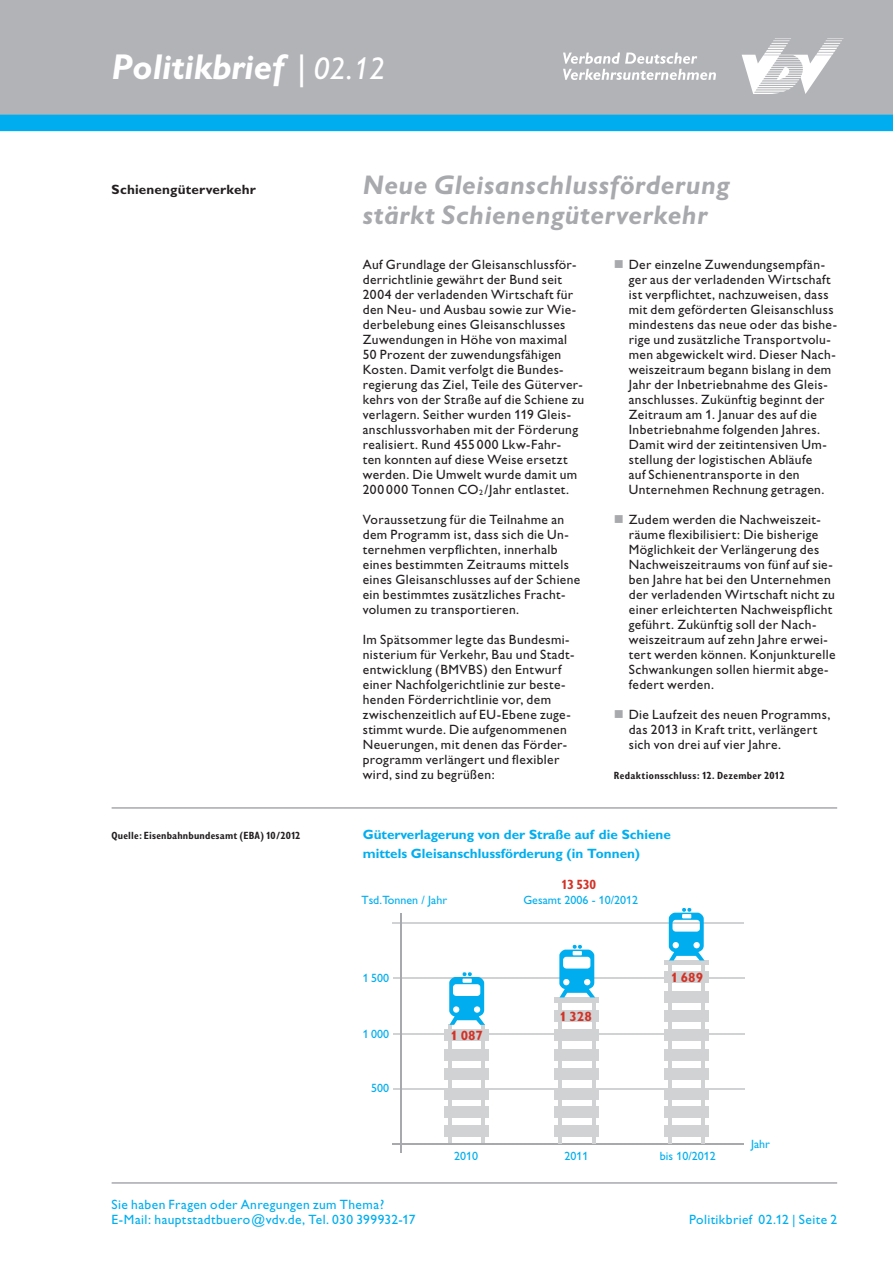
<style>
.page{position:relative;width:893px;height:1263px;background:#fff}
.page>*{position:absolute;margin:0;border:0;box-sizing:border-box;transform-origin:0 0}
.t1{font:italic 700 36px "Gill Alt One";color:#fff}
.t2{font:italic 700 27px/30px "Gill Alt One";letter-spacing:.02em;color:#a8a9ad}
.t3{font:13.5px/15px "Gill Alt One";letter-spacing:.03em;color:#231f20}
.t4{font:13.5px/15px "Gill Alt One";letter-spacing:.03em;color:#00aeef}
.t5{font:700 13.5px/18.5px "Gill Alt One";color:#00aeef}
.t6{font:700 13.5px "Gill Alt One";letter-spacing:.015em;color:#231f20}
.t7{font:700 13.5px "Gill Alt One";color:#d23327}
.t8{font:700 condensed 13.5px "Gill Sans Display";color:#d23327}
.t9{font:12px "Gill Alt One";color:#00aeef}
.t10{font:700 condensed 10.5px "Gill Sans Display";letter-spacing:.02em;color:#231f20}
.s1{font-weight:400}
.s2{font-weight:400;font-size:31.5px}
.s3{color:#a8a9ad}
</style>
<div class="page">
<div style="left:0;top:0;width:893px;height:118px;background:#b2b3b7"></div>
<div style="left:0;top:115px;width:893px;height:16px;background:#00aeef"></div>
<svg style="left:742px;top:38px;width:102px;height:56px"></svg>
<svg style="left:563px;top:53px;width:153px;height:27px"></svg>
<hr style="left:112px;top:1182px;width:725px;height:2px;background:#a8a9ad">
<hr style="left:392px;top:1143px;width:352px;height:2px;background:#a8a9ad">
<hr style="left:393px;top:1089px;width:352px;height:1px;background:#d1d2d4">
<hr style="left:393px;top:1033px;width:352px;height:1px;background:#d1d2d4">
<hr style="left:393px;top:977px;width:352px;height:2px;background:#d1d2d4">
<hr style="left:392px;top:923px;width:352px;height:1px;background:#d1d2d4">
<hr style="left:448px;top:1024px;width:4px;height:119px;background:#d1d2d4">
<hr style="left:481px;top:1024px;width:4px;height:119px;background:#d1d2d4">
<div style="left:444px;top:1125px;width:45px;height:12px;background:#d1d2d4"></div>
<div style="left:444px;top:1107px;width:45px;height:11px;background:#d1d2d4"></div>
<div style="left:444px;top:1088px;width:45px;height:11px;background:#d1d2d4"></div>
<div style="left:444px;top:1068px;width:45px;height:11px;background:#d1d2d4"></div>
<div style="left:444px;top:1049px;width:45px;height:11px;background:#d1d2d4"></div>
<div style="left:444px;top:1029px;width:45px;height:12px;background:#d1d2d4"></div>
<svg style="left:449px;top:972px;width:36px;height:53px"></svg>
<hr style="left:558px;top:997px;width:4px;height:146px;background:#d1d2d4">
<hr style="left:592px;top:997px;width:3px;height:146px;background:#d1d2d4">
<div style="left:554px;top:1125px;width:45px;height:12px;background:#d1d2d4"></div>
<div style="left:554px;top:1107px;width:45px;height:11px;background:#d1d2d4"></div>
<div style="left:554px;top:1088px;width:45px;height:11px;background:#d1d2d4"></div>
<div style="left:554px;top:1068px;width:45px;height:11px;background:#d1d2d4"></div>
<div style="left:554px;top:1049px;width:45px;height:11px;background:#d1d2d4"></div>
<div style="left:554px;top:1029px;width:45px;height:12px;background:#d1d2d4"></div>
<div style="left:554px;top:1011px;width:45px;height:11px;background:#d1d2d4"></div>
<div style="left:554px;top:997px;width:45px;height:6px;background:#d1d2d4"></div>
<hr style="left:668px;top:960px;width:4px;height:183px;background:#d1d2d4">
<hr style="left:701px;top:960px;width:4px;height:183px;background:#d1d2d4">
<div style="left:664px;top:1125px;width:45px;height:12px;background:#d1d2d4"></div>
<div style="left:664px;top:1107px;width:45px;height:11px;background:#d1d2d4"></div>
<div style="left:664px;top:1088px;width:45px;height:11px;background:#d1d2d4"></div>
<div style="left:664px;top:1068px;width:45px;height:11px;background:#d1d2d4"></div>
<div style="left:664px;top:1049px;width:45px;height:11px;background:#d1d2d4"></div>
<div style="left:664px;top:1029px;width:45px;height:12px;background:#d1d2d4"></div>
<div style="left:664px;top:1011px;width:45px;height:11px;background:#d1d2d4"></div>
<div style="left:664px;top:991px;width:45px;height:12px;background:#d1d2d4"></div>
<div style="left:664px;top:971px;width:45px;height:12px;background:#d1d2d4"></div>
<hr style="left:664px;top:960px;width:45px;height:4px;background:#d1d2d4">
<svg style="left:669px;top:908px;width:35px;height:52px"></svg>
<hr style="left:401px;top:913px;width:1px;height:240px;background:#a8a9ad">
<svg style="left:559px;top:945px;width:36px;height:52px"></svg>
<hr style="left:112px;top:807px;width:725px;height:2px;background:#a8a9ad">
<h1 class="t1" style="left:112px;top:46px;width:275px">Politikbrief <span class="s1">|</span> <span class="s2">02.12</span></h1>
<p class="t6" style="left:112px;top:181px;width:146px">Schienengüterverkehr</p>
<p class="t10" style="left:112px;top:829px;width:190px">Quelle: Eisenbahnbundesamt (EBA) 10/2012</p>
<h2 class="t2" style="left:363px;top:169px;width:368px">Neue Gleisanschlussförderung stärkt Schienengüterverkehr</h2>
<p class="t3" style="left:363px;top:256px;width:223px">Auf Grundlage der Gleisanschlussför&shy;derrichtlinie gewährt der Bund seit 2004 der verladenden Wirtschaft für den Neu- und Ausbau sowie zur Wie&shy;derbelebung eines Gleisanschlusses Zuwendungen in Höhe von maximal<br>50 Prozent der zuwendungsfähigen Kosten. Damit verfolgt die Bundes&shy;regierung das Ziel, Teile des Güterver&shy;kehrs von der Straße auf die Schiene zu verlagern. Seither wurden 119 Gleis&shy;anschlussvorhaben mit der Förderung realisiert. Rund 455 000 Lkw-Fahr-<br>ten konnten auf diese Weise ersetzt werden. Die Umwelt wurde damit um 200 000 Tonnen CO<sub>2</sub> /Jahr entlastet.</p>
<p class="t3" style="left:363px;top:511px;width:219px">Voraussetzung für die Teilnahme an dem Programm ist, dass sich die Un&shy;ternehmen verpflichten, innerhalb eines bestimmten Zeitraums mittels eines Gleisanschlusses auf der Schiene ein bestimmtes zusätzliches Fracht&shy;volumen zu transportieren.</p>
<p class="t3" style="left:363px;top:631px;width:213px">Im Spätsommer legte das Bundesmi&shy;nisterium für Verkehr, Bau und Stadt&shy;entwicklung (BMVBS) den Entwurf einer Nachfolgerichtlinie zur beste&shy;henden Förderrichtlinie vor, dem zwischenzeitlich auf EU-Ebene zuge&shy;stimmt wurde. Die aufgenommenen Neuerungen, mit denen das Förder&shy;programm verlängert und flexibler wird, sind zu begrüßen:</p>
<p class="t3" style="left:629px;top:256px;width:210px;text-indent:-15px"><span class="s3">■</span> Der einzelne Zuwendungsempfän&shy;ger aus der verladenden Wirtschaft ist verpflichtet, nachzuweisen, dass mit dem geförderten Gleisanschluss mindestens das neue oder das bishe&shy;rige und zusätzliche Transportvolu&shy;men abgewickelt wird. Dieser Nach&shy;weiszeitraum begann bislang in dem Jahr der Inbetriebnahme des Gleis&shy;anschlusses. Zukünftig beginnt der Zeitraum am 1. Januar des auf die Inbetriebnahme folgenden Jahres.<br>Damit wird der zeitintensiven Um&shy;stellung der logistischen Abläufe<br>auf Schienentransporte in den Unternehmen Rechnung getragen.</p>
<p class="t3" style="left:629px;top:511px;width:208px;text-indent:-15px"><span class="s3">■</span> Zudem werden die Nachweiszeit&shy;räume flexibilisiert: Die bisherige Möglichkeit der Verlängerung des Nachweiszeitraums von fünf auf sie&shy;ben Jahre hat bei den Unternehmen der verladenden Wirtschaft nicht zu einer erleichterten Nachweispflicht geführt. Zukünftig soll der Nach&shy;weiszeitraum auf zehn Jahre erwei&shy;tert werden können. Konjunkturelle Schwankungen sollen hiermit abge&shy;federt werden.</p>
<p class="t3" style="left:629px;top:706px;width:203px;text-indent:-15px"><span class="s3">■</span> Die Laufzeit des neuen Programms, das 2013 in Kraft tritt, verlängert sich von drei auf vier Jahre.</p>
<p class="t10" style="left:614px;top:769px;width:172px">Redaktionsschluss: 12. Dezember 2012</p>
<p class="t5" style="left:363px;top:825px;width:310px">Güterverlagerung von der Straße auf die Schiene mittels Gleisanschlussförderung (in Tonnen)</p>
<p class="t8" style="left:561px;top:876px;width:36px">13 530</p>
<p class="t9" style="left:361px;top:893px;width:87px">Tsd.Tonnen / Jahr</p>
<p class="t9" style="left:523px;top:893px;width:116px">Gesamt 2006 - 10/2012</p>
<p class="t9" style="left:363px;top:971px;width:28px">1 500</p>
<p class="t9" style="left:363px;top:1027px;width:28px">1 000</p>
<p class="t9" style="left:371px;top:1081px;width:20px">500</p>
<p class="t7" style="left:451px;top:1027px;width:34px">1 087</p>
<p class="t7" style="left:559px;top:1008px;width:34px">1 328</p>
<p class="t7" style="left:671px;top:969px;width:34px">1 689</p>
<p class="t9" style="left:454px;top:1149px;width:25px">2010</p>
<p class="t9" style="left:564px;top:1149px;width:25px">2011</p>
<p class="t9" style="left:660px;top:1149px;width:57px">bis 10/2012</p>
<p class="t9" style="left:751px;top:1137px;width:20px">Jahr</p>
<p class="t4" style="left:112px;top:1196px;width:305px">Sie haben Fragen oder Anregungen zum Thema?<br>E-Mail: hauptstadtbuero@vdv.de, Tel. 030 399932-17</p>
<p class="t4" style="left:689px;top:1211px;width:149px">Politikbrief 02.12 | Seite 2</p>
</div>
